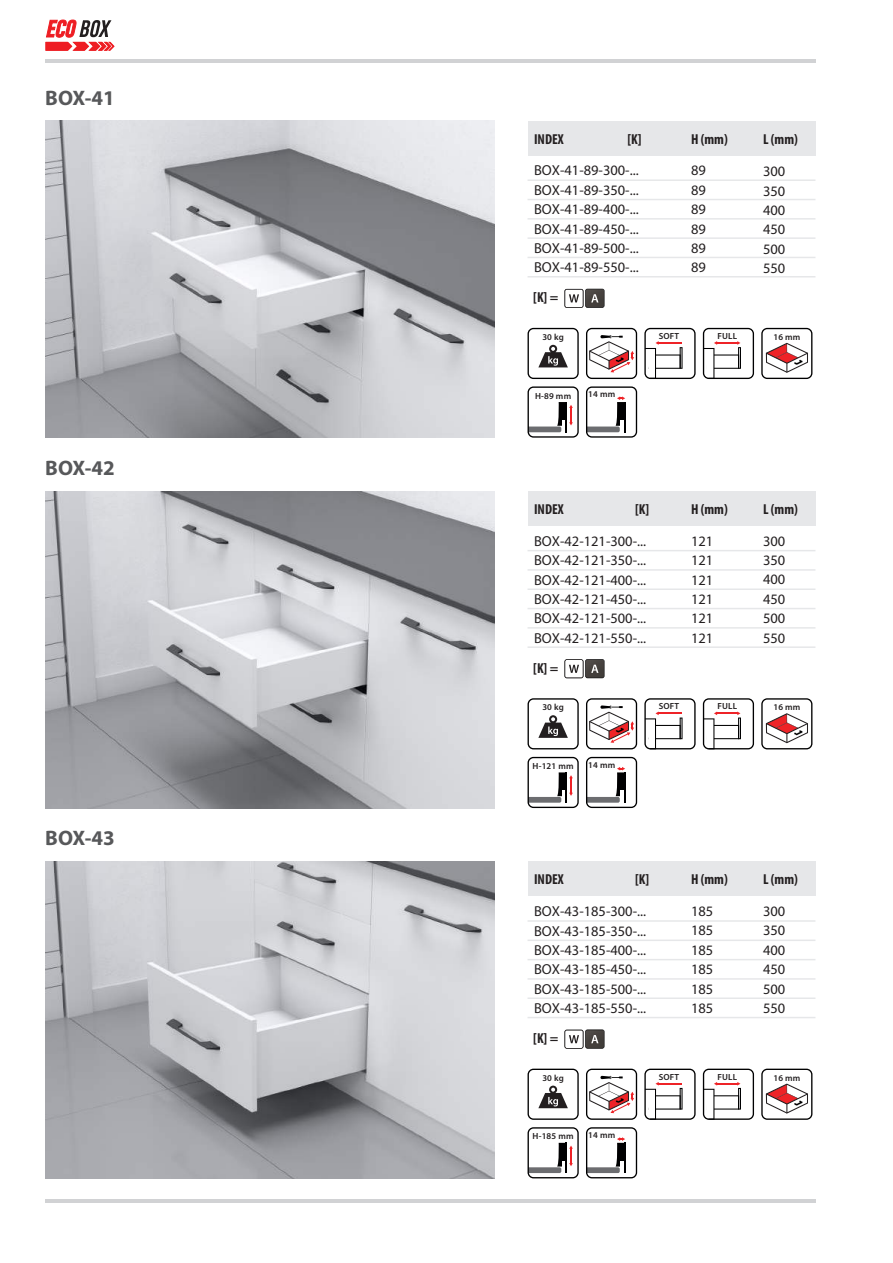
<style>
.page{position:relative;width:893px;height:1263px;background:#fff}
.page>*{position:absolute;margin:0;border:0;box-sizing:border-box;transform-origin:0 0}
.t1{font:700 21px "Myriad Pro";color:#57585a}
.t2{font:14.4px/19.4px "Myriad Pro";color:#231f20;text-align:justify}
.t3{font:700 condensed 14.4px "Myriad Pro";color:#231f20}
.t4{font:600 8.85px "Myriad Pro";letter-spacing:.02em;color:#231f20}
</style>
<div class="page">
<hr style="left:45px;top:60px;width:771px;height:3px;background:#d1d2d4">
<hr style="left:45px;top:1199px;width:771px;height:3px;background:#d1d2d4">
<svg style="left:45px;top:20px;width:70px;height:31px"></svg>
<div style="left:527px;top:121px;width:288px;height:34px;background:#e6e7e9"></div>
<hr style="left:527px;top:179px;width:288px;height:2px;background:#e6e7e9">
<hr style="left:527px;top:199px;width:288px;height:1px;background:#e6e7e9">
<hr style="left:527px;top:218px;width:288px;height:2px;background:#e6e7e9">
<hr style="left:527px;top:237px;width:288px;height:2px;background:#e6e7e9">
<hr style="left:527px;top:257px;width:288px;height:1px;background:#e6e7e9">
<hr style="left:527px;top:276px;width:288px;height:1px;background:#e6e7e9">
<div style="left:527px;top:491px;width:288px;height:35px;background:#e6e7e9"></div>
<hr style="left:527px;top:550px;width:288px;height:1px;background:#e6e7e9">
<hr style="left:527px;top:569px;width:288px;height:2px;background:#e6e7e9">
<hr style="left:527px;top:588px;width:288px;height:2px;background:#e6e7e9">
<hr style="left:527px;top:608px;width:288px;height:1px;background:#e6e7e9">
<hr style="left:527px;top:627px;width:288px;height:2px;background:#e6e7e9">
<hr style="left:527px;top:646px;width:288px;height:2px;background:#e6e7e9">
<div style="left:527px;top:862px;width:288px;height:34px;background:#e6e7e9"></div>
<hr style="left:527px;top:920px;width:288px;height:2px;background:#e6e7e9">
<hr style="left:527px;top:939px;width:288px;height:2px;background:#e6e7e9">
<hr style="left:527px;top:959px;width:288px;height:1px;background:#e6e7e9">
<hr style="left:527px;top:978px;width:288px;height:2px;background:#e6e7e9">
<hr style="left:527px;top:997px;width:288px;height:2px;background:#e6e7e9">
<hr style="left:527px;top:1017px;width:288px;height:1px;background:#e6e7e9">
<img style="left:45px;top:121px;width:450px;height:317px">
<img style="left:45px;top:491px;width:450px;height:317px">
<img style="left:45px;top:862px;width:450px;height:316px">
<svg style="left:527px;top:328px;width:52px;height:51px"></svg>
<svg style="left:644px;top:328px;width:52px;height:51px"></svg>
<svg style="left:703px;top:328px;width:51px;height:51px"></svg>
<svg style="left:586px;top:328px;width:51px;height:51px"></svg>
<svg style="left:761px;top:328px;width:51px;height:51px"></svg>
<svg style="left:527px;top:386px;width:52px;height:52px"></svg>
<svg style="left:562px;top:420px;width:4px;height:10px"></svg>
<hr style="left:566px;top:402px;width:1px;height:30px;background:#000001">
<svg style="left:586px;top:386px;width:51px;height:52px"></svg>
<hr style="left:624px;top:402px;width:1px;height:30px;background:#000001">
<svg style="left:527px;top:698px;width:52px;height:51px"></svg>
<svg style="left:644px;top:698px;width:52px;height:51px"></svg>
<svg style="left:703px;top:698px;width:51px;height:51px"></svg>
<svg style="left:586px;top:698px;width:51px;height:51px"></svg>
<svg style="left:761px;top:698px;width:51px;height:51px"></svg>
<svg style="left:527px;top:757px;width:52px;height:51px"></svg>
<svg style="left:562px;top:791px;width:4px;height:10px"></svg>
<hr style="left:566px;top:772px;width:1px;height:31px;background:#000001">
<svg style="left:586px;top:757px;width:51px;height:51px"></svg>
<hr style="left:624px;top:772px;width:1px;height:31px;background:#000001">
<svg style="left:527px;top:1069px;width:52px;height:51px"></svg>
<svg style="left:644px;top:1069px;width:52px;height:51px"></svg>
<svg style="left:703px;top:1069px;width:51px;height:51px"></svg>
<svg style="left:586px;top:1069px;width:51px;height:51px"></svg>
<svg style="left:761px;top:1069px;width:51px;height:51px"></svg>
<svg style="left:527px;top:1127px;width:52px;height:51px"></svg>
<svg style="left:562px;top:1161px;width:4px;height:10px"></svg>
<hr style="left:566px;top:1143px;width:1px;height:30px;background:#000001">
<svg style="left:586px;top:1127px;width:51px;height:51px"></svg>
<hr style="left:624px;top:1143px;width:1px;height:30px;background:#000001">
<svg style="left:564px;top:289px;width:40px;height:19px"></svg>
<svg style="left:564px;top:659px;width:40px;height:19px"></svg>
<svg style="left:564px;top:1029px;width:40px;height:20px"></svg>
<h1 class="t1" style="left:45px;top:84px;width:71px">BOX-41</h1>
<h1 class="t1" style="left:45px;top:454px;width:71px">BOX-42</h1>
<h1 class="t1" style="left:45px;top:825px;width:71px">BOX-43</h1>
<p class="t3" style="left:534px;top:131px;width:31px">INDEX</p>
<p class="t3" style="left:691px;top:131px;width:38px">H (mm)</p>
<p class="t3" style="left:763px;top:131px;width:36px">L (mm)</p>
<p class="t2" style="left:534px;top:161px;width:106px">BOX-41-89-300-...<br>BOX-41-89-350-...<br>BOX-41-89-400-...<br>BOX-41-89-450-...<br>BOX-41-89-500-...<br>BOX-41-89-550-...</p>
<p class="t2" style="left:691px;top:161px;width:16px">89<br>89<br>89<br>89<br>89<br>89</p>
<p class="t2" style="left:763px;top:162px;width:24px">300<br>350<br>400<br>450<br>500<br>550</p>
<p class="t3" style="left:627px;top:131px;width:16px">[K]</p>
<p class="t3" style="left:533px;top:290px;width:26px">[K] =</p>
<p class="t4" style="left:542px;top:332px;width:23px">30 kg</p>
<p class="t4" style="left:659px;top:331px;width:22px">SOFT</p>
<p class="t4" style="left:717px;top:331px;width:21px">FULL</p>
<p class="t4" style="left:773px;top:332px;width:29px">16 mm</p>
<p class="t4" style="left:535px;top:391px;width:38px">H-89 mm</p>
<p class="t4" style="left:588px;top:389px;width:29px">14 mm</p>
<p class="t3" style="left:534px;top:501px;width:31px">INDEX</p>
<p class="t3" style="left:691px;top:501px;width:38px">H (mm)</p>
<p class="t3" style="left:763px;top:501px;width:36px">L (mm)</p>
<p class="t2" style="left:534px;top:531px;width:114px">BOX-42-121-300-...<br>BOX-42-121-350-...<br>BOX-42-121-400-...<br>BOX-42-121-450-...<br>BOX-42-121-500-...<br>BOX-42-121-550-...</p>
<p class="t2" style="left:691px;top:531px;width:24px">121<br>121<br>121<br>121<br>121<br>121</p>
<p class="t2" style="left:763px;top:531px;width:24px">300<br>350<br>400<br>450<br>500<br>550</p>
<p class="t3" style="left:635px;top:501px;width:16px">[K]</p>
<p class="t3" style="left:533px;top:660px;width:26px">[K] =</p>
<p class="t4" style="left:542px;top:702px;width:23px">30 kg</p>
<p class="t4" style="left:659px;top:701px;width:22px">SOFT</p>
<p class="t4" style="left:717px;top:701px;width:21px">FULL</p>
<p class="t4" style="left:773px;top:702px;width:29px">16 mm</p>
<p class="t4" style="left:533px;top:761px;width:43px">H-121 mm</p>
<p class="t4" style="left:588px;top:760px;width:29px">14 mm</p>
<p class="t3" style="left:534px;top:871px;width:31px">INDEX</p>
<p class="t3" style="left:691px;top:871px;width:38px">H (mm)</p>
<p class="t3" style="left:763px;top:871px;width:36px">L (mm)</p>
<p class="t2" style="left:534px;top:901px;width:114px">BOX-43-185-300-...<br>BOX-43-185-350-...<br>BOX-43-185-400-...<br>BOX-43-185-450-...<br>BOX-43-185-500-...<br>BOX-43-185-550-...</p>
<p class="t2" style="left:691px;top:901px;width:24px">185<br>185<br>185<br>185<br>185<br>185</p>
<p class="t2" style="left:763px;top:901px;width:24px">300<br>350<br>400<br>450<br>500<br>550</p>
<p class="t3" style="left:635px;top:871px;width:16px">[K]</p>
<p class="t3" style="left:533px;top:1030px;width:26px">[K] =</p>
<p class="t4" style="left:542px;top:1073px;width:23px">30 kg</p>
<p class="t4" style="left:659px;top:1072px;width:22px">SOFT</p>
<p class="t4" style="left:717px;top:1072px;width:21px">FULL</p>
<p class="t4" style="left:773px;top:1073px;width:29px">16 mm</p>
<p class="t4" style="left:533px;top:1131px;width:43px">H-185 mm</p>
<p class="t4" style="left:588px;top:1130px;width:29px">14 mm</p>
</div>
